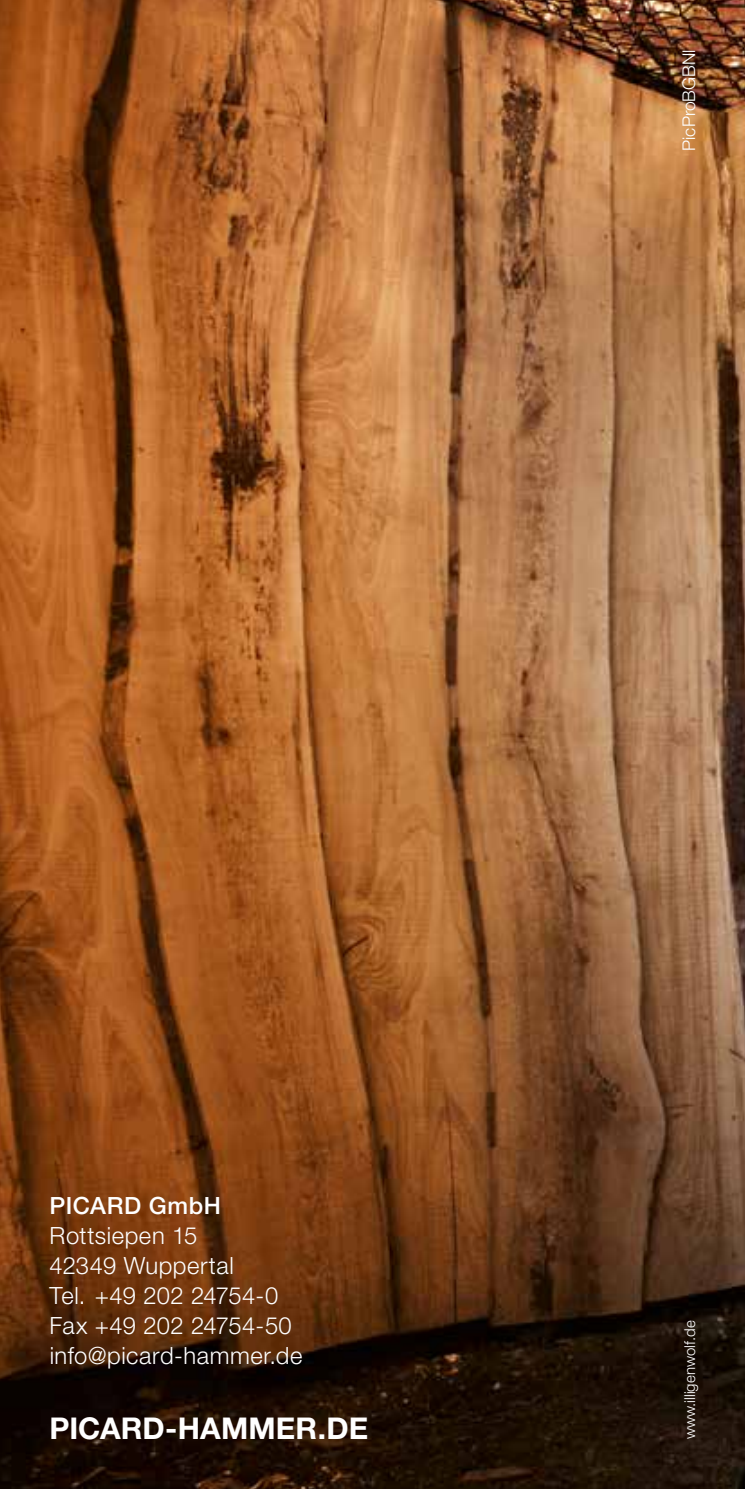
<style>
.page{position:relative;width:745px;height:1489px;background:#fff}
.page>*{position:absolute;margin:0;border:0;box-sizing:border-box;transform-origin:0 0}
.t1{font:700 30px "Helvetica Neue LT Pro";letter-spacing:.005em;color:#fff}
.t2{font:300 23.75px/30px "Helvetica Neue LT Pro";letter-spacing:.02em;color:#fff}
.t3{font:500 23.75px "Helvetica Neue LT Pro";letter-spacing:.025em;color:#fff}
.t4{font:300 17.5px "Helvetica Neue LT Pro";color:#fff}
.t5{font:300 15px "Helvetica Neue LT Pro";color:#fff}
</style>
<div class="page">
<img style="left:0;top:0;width:744px;height:1488px">
<p class="t4" style="left:678px;top:151px;width:103px;rotate:-90deg">PicProBGBNl</p>
<p class="t3" style="left:50px;top:1191px;width:173px">PICARD GmbH</p>
<p class="t2" style="left:50px;top:1220px;width:254px">Rottsiepen 15<br>42349 Wuppertal<br>Tel. +49 202 24754-0<br>Fax +49 202 24754-50 info@picard-hammer.de</p>
<p class="t1" style="left:50px;top:1409px;width:320px">PICARD-HAMMER.DE</p>
<p class="t5" style="left:680px;top:1439px;width:120px;rotate:-90deg">www.illigenwolf.de</p>
</div>
